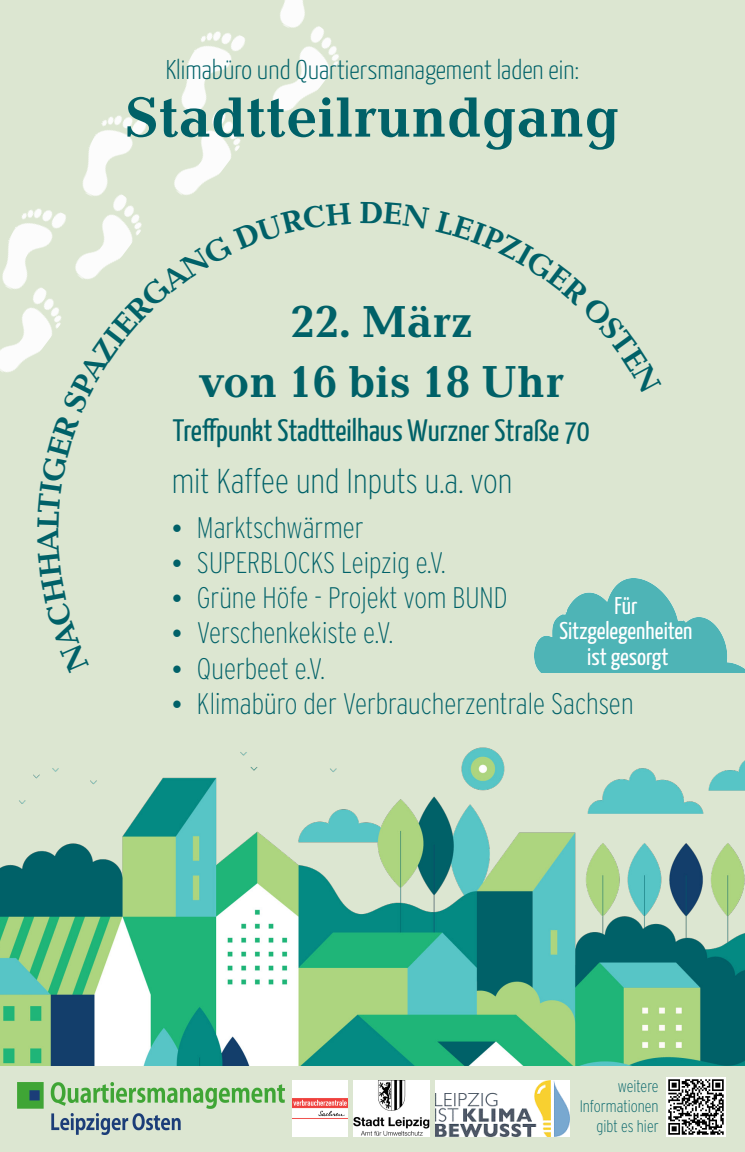
<style>
.page{position:relative;width:745px;height:1152px;background:#dce6d1}
.page>*{position:absolute;margin:0;border:0;box-sizing:border-box;transform-origin:0 0}
.t1{font:700 58.4px "Baltica";color:#006168}
.t2{font:700 46.4px/59.6px "Baltica";color:#006168;text-align:center}
.t3{font:200 34.4px "Interstate Condensed";color:#006168}
.t4{font:30.8px "Yanone Kaffeesatz";color:#006168}
.t5{font:200 29.6px "Interstate Condensed";color:#006168}
.t6{font:300 27.2px "Yanone Kaffeesatz";color:#006168}
.t7{font:24px/25.6px "Yanone Kaffeesatz";color:#fff;text-align:center}
.t8{font:200 16.8px/20px "Interstate Condensed";color:#006168;text-align:right}
.s1{font-family:"Times New Roman";font-weight:400}
</style>
<div class="page">
<img style="left:0;top:747px;width:745px;height:319px">
<img style="left:18px;top:1082px;width:267px;height:53px">
<img style="left:666px;top:1077px;width:60px;height:59px">
<img style="left:2px;top:209px;width:35px;height:74px">
<img style="left:0;top:283px;width:37px;height:89px">
<img style="left:82px;top:115px;width:64px;height:75px">
<img style="left:84px;top:190px;width:43px;height:12px">
<img style="left:181px;top:31px;width:64px;height:74px">
<img style="left:174px;top:105px;width:67px;height:90px">
<img style="left:280px;top:0;width:25px;height:21px">
<img style="left:272px;top:21px;width:67px;height:90px">
<img style="left:534px;top:579px;width:211px;height:93px">
<img style="left:292px;top:1081px;width:55px;height:55px">
<img style="left:436px;top:1081px;width:133px;height:56px">
<img style="left:354px;top:1081px;width:75px;height:56px">
<svg style="left:37px;top:202px;width:105px;height:151px"></svg>
<p class="t6" style="left:166px;top:50px;width:415px">Klimabüro und Quartiersmanagement laden ein:</p>
<h1 class="t1" style="left:125px;top:82px;width:496px">Stadtteilrundgang</h1>
<h2 class="t2" style="left:199px;top:294px;width:366px">22. März<br>von 16 bis 18 Uhr</h2>
<p class="t4" style="left:173px;top:409px;width:419px">Treffpunkt Stadtteilhaus Wurzner Straße 70</p>
<p class="t3" style="left:172px;top:462px;width:342px">mit Kaffee und Inputs u.a. von</p>
<p class="t5" style="left:172px;top:511px;width:193px"><span class="s1">•</span> Marktschwärmer</p>
<p class="t5" style="left:172px;top:546px;width:275px"><span class="s1">•</span> SUPERBLOCKS Leipzig e.V.</p>
<p class="t5" style="left:172px;top:581px;width:337px"><span class="s1">•</span> Grüne Höfe - Projekt vom BUND</p>
<p class="t5" style="left:172px;top:617px;width:223px"><span class="s1">•</span> Verschenkekiste e.V.</p>
<p class="t5" style="left:172px;top:652px;width:155px"><span class="s1">•</span> Querbeet e.V.</p>
<p class="t5" style="left:172px;top:687px;width:463px"><span class="s1">•</span> Klimabüro der Verbraucherzentrale Sachsen</p>
<p class="t7" style="left:559px;top:591px;width:135px">Für<br>Sitzgelegenheiten ist gesorgt</p>
<p class="t8" style="left:580px;top:1076px;width:80px">weitere<br>Informationen gibt es hier</p>
</div>
